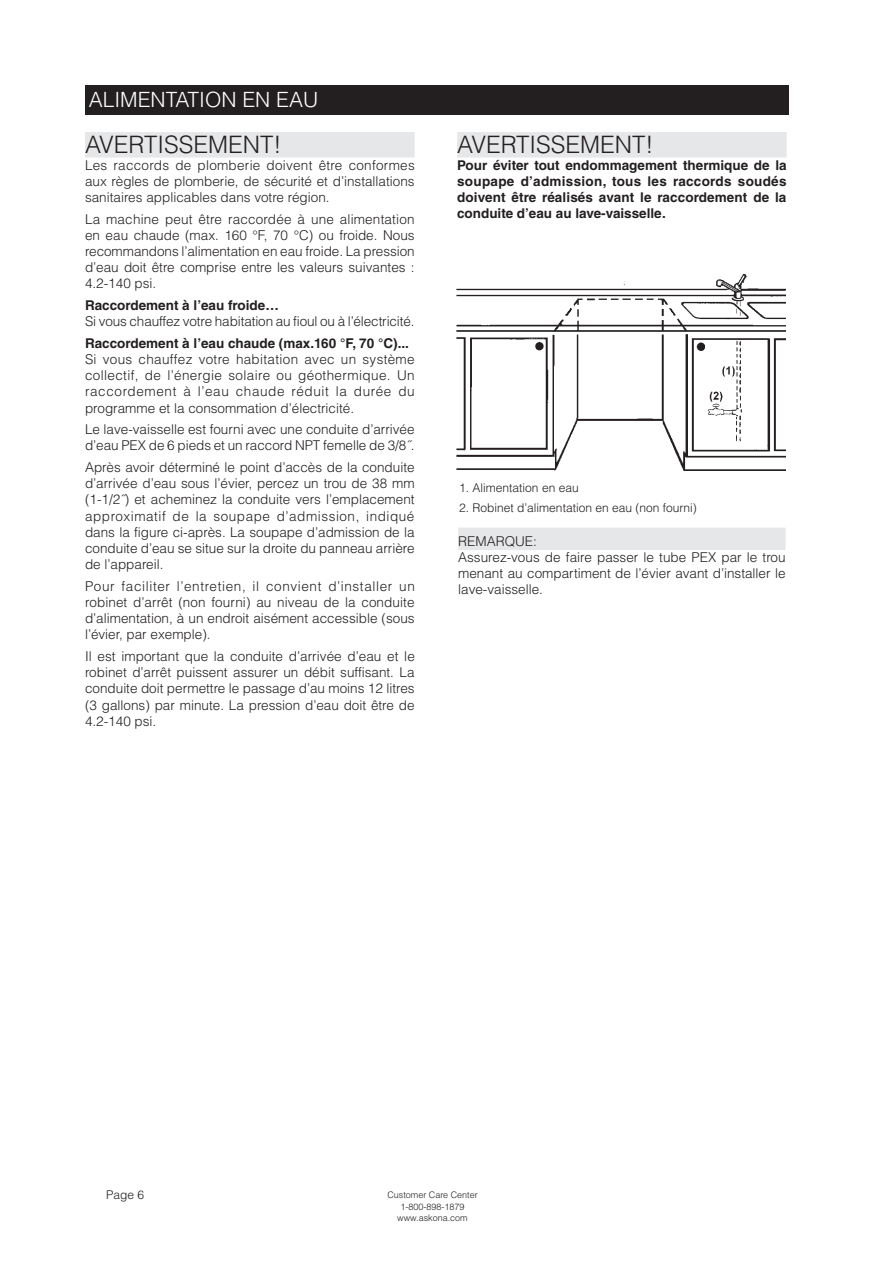
<style>
.page{position:relative;width:893px;height:1263px;background:#fff}
.page>*{position:absolute;margin:0;border:0;box-sizing:border-box;transform-origin:0 0}
.VARNING__text{font:300 24px "Helvetica LT Std";color:#231f20}
.Subhead_1{font:300 21px "Helvetica LT Std";color:#fff}
.Body_text{font:300 13.5px/16.2px "Helvetica LT Std";color:#231f20;text-align:justify}
.Body_text-2{font:700 13.5px/16.2px "Helvetica LT Std";color:#231f20;text-align:justify}
.Punktlista{font:300 13.5px "Helvetica LT Std";letter-spacing:-.01em;color:#231f20}
.OBS__text{font:300 13.5px "Helvetica LT Std";color:#231f20}
.Body_text-3{font:300 12px "Helvetica LT Std";color:#231f20}
.t1{font:300 9px/12px "Helvetica LT Std";color:#231f20;text-align:center}
</style>
<div class="page">
<div style="left:85px;top:132px;width:330px;height:26px;background:#e6e7e9"></div>
<div style="left:457px;top:132px;width:330px;height:26px;background:#e6e7e9"></div>
<img style="left:456px;top:274px;width:330px;height:196px">
<div style="left:458px;top:528px;width:328px;height:22px;background:#e6e7e9"></div>
<div style="left:85px;top:85px;width:704px;height:30px;background:#231f20"></div>
<p class="Subhead_1" style="left:89px;top:87px;width:231px">ALIMENTATION EN EAU</p>
<p class="VARNING__text" style="left:85px;top:130px;width:198px">AVERTISSEMENT!</p>
<p class="Body_text" style="left:85px;top:156px;width:331px">Les raccords de plomberie doivent être conformes aux règles de plomberie, de sécurité et d’installations sanitaires applicables dans votre région.</p>
<p class="Body_text" style="left:85px;top:210px;width:331px">La machine peut être raccordée à une alimentation en eau chaude (max. 160 °F, 70 °C) ou froide. Nous recommandons l’alimentation en eau froide. La pression d’eau doit être comprise entre les valeurs suivantes :<br>4.2-140 psi.</p>
<p class="Body_text-2" style="left:85px;top:297px;width:195px">Raccordement à l’eau froide…</p>
<p class="Punktlista" style="left:85px;top:313px;width:331px">Si vous chauffez votre habitation au fioul ou à l’électricité.</p>
<p class="Body_text-2" style="left:85px;top:335px;width:325px">Raccordement à l’eau chaude (max.160 °F, 70 °C)...</p>
<p class="Body_text" style="left:85px;top:351px;width:331px">Si vous chauffez votre habitation avec un système collectif, de l’énergie solaire ou géothermique. Un raccordement à l’eau chaude réduit la durée du programme et la consommation d’électricité.</p>
<p class="Body_text" style="left:85px;top:421px;width:331px">Le lave-vaisselle est fourni avec une conduite d’arrivée d’eau PEX de 6 pieds et un raccord NPT femelle de 3/8˝.</p>
<p class="Body_text" style="left:85px;top:459px;width:331px">Après avoir déterminé le point d’accès de la conduite d’arrivée d’eau sous l’évier, percez un trou de 38 mm (1-1/2˝) et acheminez la conduite vers l’emplacement approximatif de la soupape d’admission, indiqué dans la figure ci-après. La soupape d’admission de la conduite d’eau se situe sur la droite du panneau arrière de l’appareil.</p>
<p class="Body_text" style="left:85px;top:578px;width:331px">Pour faciliter l’entretien, il convient d’installer un robinet d’arrêt (non fourni) au niveau de la conduite d’alimentation, à un endroit aisément accessible (sous l’évier, par exemple).</p>
<p class="Body_text" style="left:85px;top:648px;width:331px">Il est important que la conduite d’arrivée d’eau et le robinet d’arrêt puissent assurer un débit suffisant. La conduite doit permettre le passage d’au moins 12 litres (3 gallons) par minute. La pression d’eau doit être de 4.2-140 psi.</p>
<p class="VARNING__text" style="left:457px;top:130px;width:198px">AVERTISSEMENT!</p>
<p class="Body_text-2" style="left:457px;top:156px;width:331px">Pour éviter tout endommagement thermique de la soupape d’admission, tous les raccords soudés doivent être réalisés avant le raccordement de la conduite d’eau au lave-vaisselle.</p>
<p class="Body_text-3" style="left:459px;top:480px;width:121px">1. Alimentation en eau</p>
<p class="Body_text-3" style="left:459px;top:500px;width:239px">2. Robinet d’alimentation en eau (non fourni)</p>
<p class="OBS__text" style="left:458px;top:533px;width:80px">REMARQUE:</p>
<p class="Body_text" style="left:458px;top:549px;width:329px">Assurez-vous de faire passer le tube PEX par le trou menant au compartiment de l’évier avant d’installer le lave-vaisselle.</p>
<p class="Body_text-3" style="left:106px;top:1187px;width:40px">Page 6</p>
<p class="t1" style="left:387px;top:1188px;width:92px">Customer Care Center<br>1-800-898-1879</p>
<p class="t1" style="left:397px;top:1211px;width:72px">www.askona.com</p>
</div>
